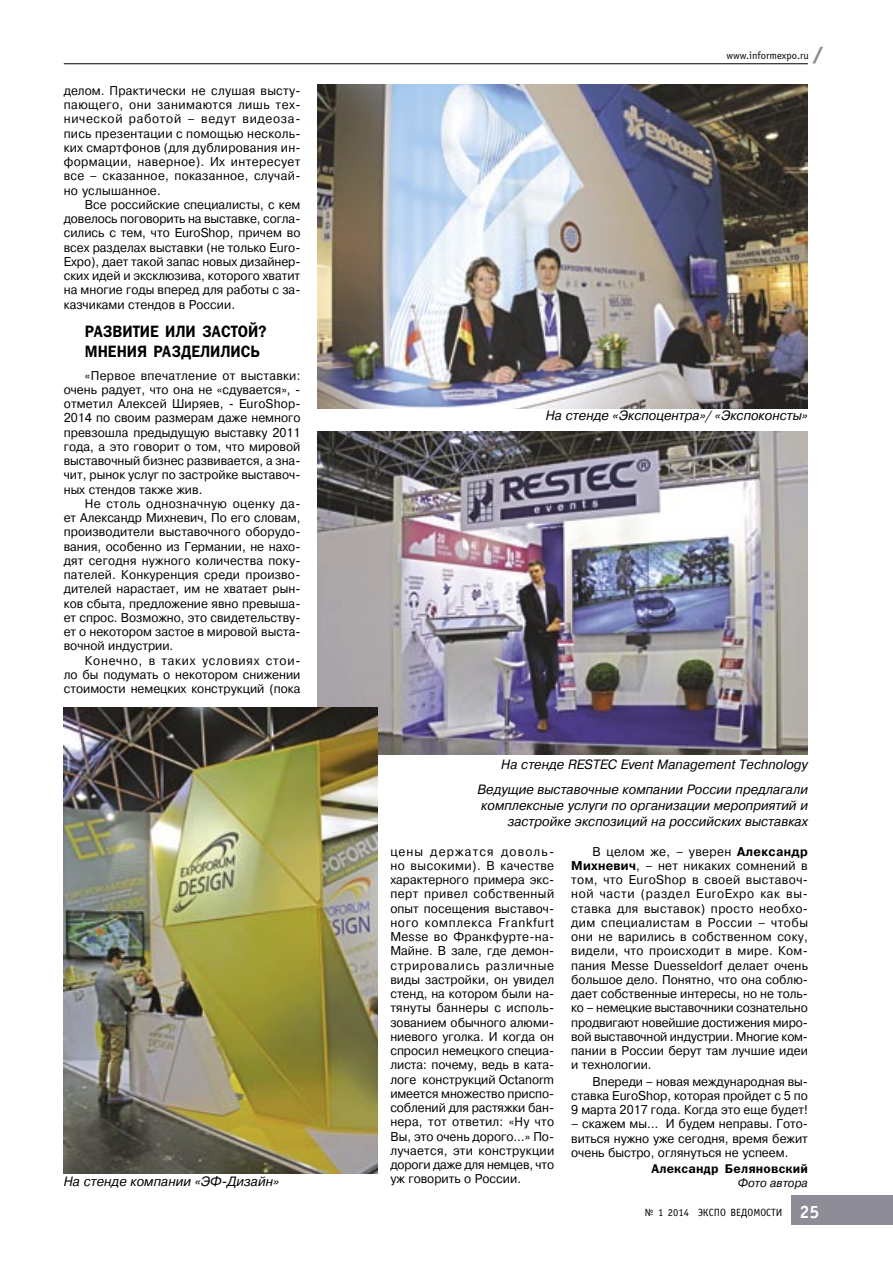
<style>
.page{position:relative;width:893px;height:1263px;background:#fff}
.page>*{position:absolute;margin:0;border:0;box-sizing:border-box;transform-origin:0 0}
.Page_Number{font:700 18px "Officina Sans C";color:#fff}
.t1{font:700 18px "Futuris XC";color:#8e8c96;scale:1.2 1}
.Подзагол_Frunklin{font:16.5px/19.8px "Franklin Gothic Demi C";color:#000;scale:.9 1}
.Основной_текст_PragmC{font:italic 13.5px/16.2px "Pragmatica C";color:#000;text-align:right;scale:.95 1}
.Основной_текст_PragmC-2{font:12.75px/14.2px "Pragmatica C";color:#000;text-align:justify;scale:.95 1}
.Подпись{font:12.75px "Franklin Gothic Demi C";letter-spacing:.01em;color:#000}
.Основной_текст_PragmC-3{font:italic 12px "Pragmatica C";color:#000;scale:.95 1}
.Колонтитул{font:10.5px "Officina Sans C";color:#000}
.Рубрика{font:10.5px "Officina Sans C";color:#000}
.s1{font-weight:700}
</style>
<div class="page">
<div style="left:791px;top:1195px;width:102px;height:30px;background:#8e8c96"></div>
<hr style="left:64px;top:63px;width:744px;height:1px;background:#000">
<img style="left:317px;top:431px;width:491px;height:323px">
<img style="left:64px;top:708px;width:314px;height:465px">
<img style="left:317px;top:85px;width:490px;height:323px">
<p class="Основной_текст_PragmC-2" style="left:64px;top:84px;width:251px">делом. Практически не слушая высту&shy;пающего, они занимаются лишь тех&shy;нической работой – ведут видеоза&shy;пись презентации с помощью несколь&shy;ких смартфонов (для дублирования ин&shy;формации, наверное). Их интересует все – сказанное, показанное, случай&shy;но услышанное.</p>
<p class="Основной_текст_PragmC-2" style="left:64px;top:198px;width:251px;text-indent:21px">Все российские специалисты, с кем довелось поговорить на выставке, согла&shy;сились с тем, что EuroShop, причем во всех разделах выставки (не только Euro-Expo), дает такой запас новых дизайнер&shy;ских идей и эксклюзива, которого хватит на многие годы вперед для работы с за&shy;казчиками стендов в России.</p>
<p class="Подзагол_Frunklin" style="left:85px;top:321px;width:203px">РАЗВИТИЕ ИЛИ ЗАСТОЙ?<br>МНЕНИЯ РАЗДЕЛИЛИСЬ</p>
<p class="Основной_текст_PragmC-2" style="left:64px;top:368px;width:251px;text-indent:21px">«Первое впечатление от выставки: очень радует, что она не «сдувается», - отметил Алексей Ширяев, - EuroShop-2014 по своим размерам даже немного превзошла предыдущую выставку 2011 года, а это говорит о том, что мировой выставочный бизнес развивается, а зна&shy;чит, рынок услуг по застройке выставоч&shy;ных стендов также жив.</p>
<p class="Основной_текст_PragmC-2" style="left:64px;top:497px;width:251px;text-indent:21px">Не столь однозначную оценку да&shy;ет Александр Михневич, По его словам, производители выставочного оборудо&shy;вания, особенно из Германии, не нахо&shy;дят сегодня нужного количества поку&shy;пателей. Конкуренция среди произво&shy;дителей нарастает, им не хватает рын&shy;ков сбыта, предложение явно превыша&shy;ет спрос. Возможно, это свидетельству&shy;ет о некотором застое в мировой выста&shy;вочной индустрии.</p>
<p class="Основной_текст_PragmC-2" style="left:64px;top:653px;width:251px;text-indent:21px">Конечно, в таких условиях стои&shy;ло бы подумать о некотором снижении стоимости немецких конструкций (пока</p>
<p class="Основной_текст_PragmC" style="left:64px;top:1174px;width:228px">На стенде компании «ЭФ-Дизайн»</p>
<p class="t1" style="left:812px;top:44px;width:11px">/</p>
<p class="Рубрика" style="left:726px;top:50px;width:84px">www.informexpo.ru</p>
<p class="Основной_текст_PragmC" style="left:546px;top:408px;width:277px">На стенде «Экспоцентра»/ «Экспоконсты»</p>
<p class="Основной_текст_PragmC" style="left:501px;top:757px;width:324px">На стенде RESTEC Event Management Technology</p>
<p class="Основной_текст_PragmC" style="left:477px;top:781px;width:350px">Ведущие выставочные компании России предлагали комплексные услуги по организации мероприятий и застройке экспозиций на российских выставках</p>
<p class="Основной_текст_PragmC-2" style="left:390px;top:844px;width:174px">цены держатся доволь&shy;но высокими). В качестве характерного примера экс&shy;перт привел собственный опыт посещения выставоч&shy;ного комплекса Frankfurt Messe во Франкфурте-на-Майне. В зале, где демон&shy;стрировались различные виды застройки, он увидел стенд, на котором были на&shy;тянуты баннеры с исполь&shy;зованием обычного алюми&shy;ниевого уголка. И когда он спросил немецкого специа&shy;листа: почему, ведь в ката&shy;логе конструкций Octanorm имеется множество приспо&shy;соблений для растяжки бан&shy;нера, тот ответил: «Ну что Вы, это очень дорого…» По&shy;лучается, эти конструкции дороги даже для немцев, что уж говорить о России.</p>
<p class="Основной_текст_PragmC-2" style="left:571px;top:844px;width:251px;text-indent:21px">В целом же, – уверен <span class="s1">Александр Михневич</span>, – нет никаких сомнений в том, что EuroShop в своей выставоч&shy;ной части (раздел EuroExpo как вы&shy;ставка для выставок) просто необхо&shy;дим специалистам в России – чтобы они не варились в собственном соку, видели, что происходит в мире. Ком&shy;пания Messe Duesseldorf делает очень большое дело. Понятно, что она соблю&shy;дает собственные интересы, но не толь&shy;ко – немецкие выставочники сознательно продвигают новейшие достижения миро&shy;вой выставочной индустрии. Многие ком&shy;пании в России берут там лучшие идеи и технологии.</p>
<p class="Основной_текст_PragmC-2" style="left:571px;top:1074px;width:251px;text-indent:21px">Впереди – новая международная вы&shy;ставка EuroShop, которая пройдет с 5 по 9 марта 2017 года. Когда это еще будет!</p>
<p class="Основной_текст_PragmC-2" style="left:571px;top:1117px;width:251px">– скажем мы… И будем неправы. Гото&shy;виться нужно уже сегодня, время бежит очень быстро, оглянуться не успеем.</p>
<p class="Подпись" style="left:651px;top:1162px;width:158px">Александр Беляновский</p>
<p class="Основной_текст_PragmC-3" style="left:738px;top:1176px;width:75px">Фото автора</p>
<p class="Колонтитул" style="left:645px;top:1207px;width:139px">№ 1 2014 ЭКСПО ВЕДОМОСТИ</p>
<p class="Page_Number" style="left:799px;top:1201px;width:21px">25</p>
</div>
